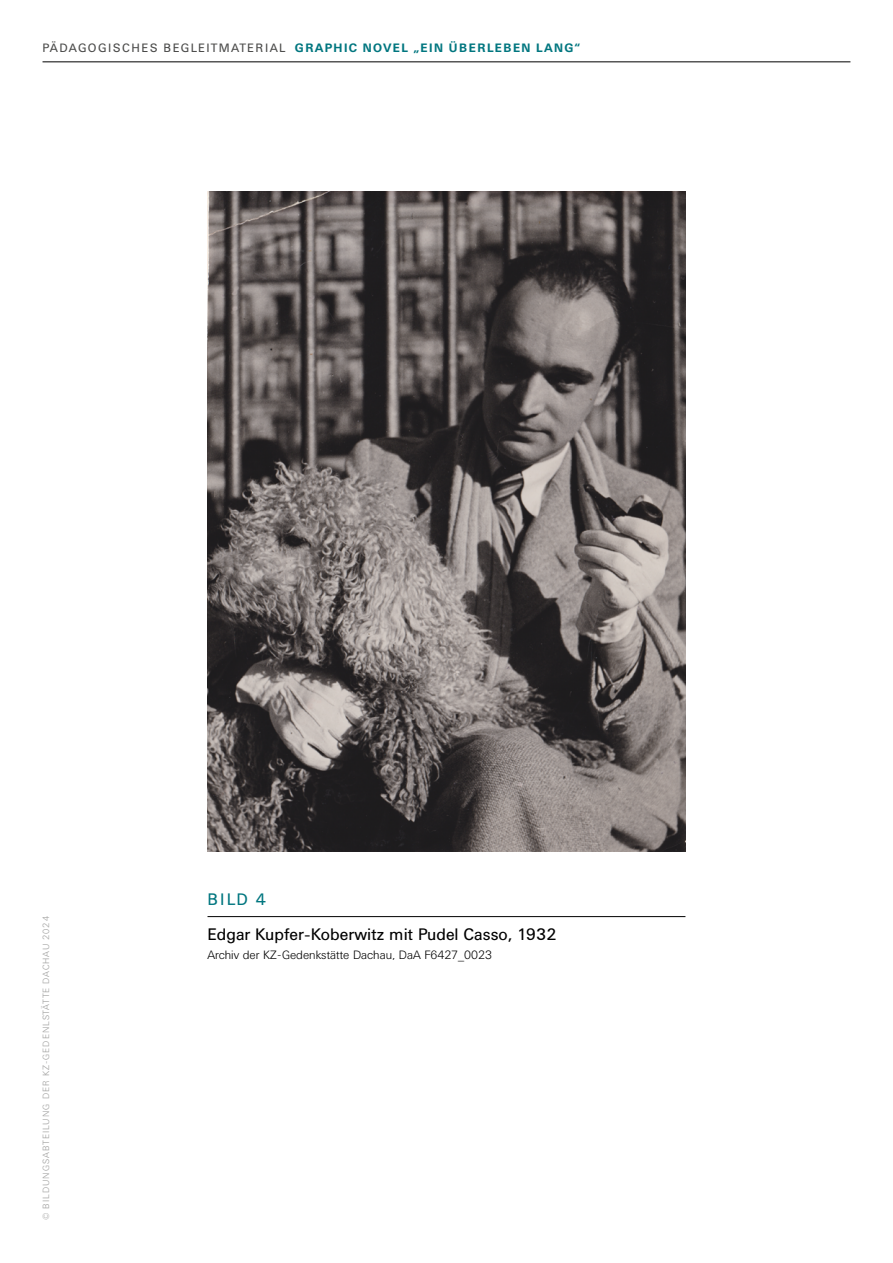
<style>
.page{position:relative;width:893px;height:1263px;background:#fff}
.page>*{position:absolute;margin:0;border:0;box-sizing:border-box;transform-origin:0 0}
.t1{font:16.5px "Univers BSK";color:#000}
.t2{font:16.5px "Univers BSK";color:#00767f}
.t3{font:700 12px "Univers BSK";letter-spacing:.13em;color:#00767f}
.t4{font:300 12px "Univers BSK";color:#000}
.t5{font:300 9px "Univers BSK";letter-spacing:.11em;color:#9d9d9c}
.s1{font-weight:400;color:#4a4a49}
</style>
<div class="page">
<hr style="left:43px;top:62px;width:807px;height:1px;background:#000">
<img style="left:207px;top:191px;width:478px;height:661px">
<hr style="left:207px;top:916px;width:478px;height:1px;background:#000">
<p class="t3" style="left:43px;top:40px;width:539px"><span class="s1">PÄDAGOGISCHES BEGLEITMATERIAL</span> GRAPHIC NOVEL „EIN ÜBERLEBEN LANG“</p>
<p class="t5" style="left:41px;top:1220px;width:306px;rotate:-90deg">© BILDUNGSABTEILUNG DER KZ-GEDENLSTÄTTE DACHAU 2024</p>
<p class="t2" style="left:207px;top:890px;width:60px">BILD 4</p>
<p class="t1" style="left:207px;top:925px;width:351px">Edgar Kupfer-Koberwitz mit Pudel Casso, 1932</p>
<p class="t4" style="left:207px;top:949px;width:286px">Archiv der KZ-Gedenkstätte Dachau, DaA F6427_0023</p>
</div>
